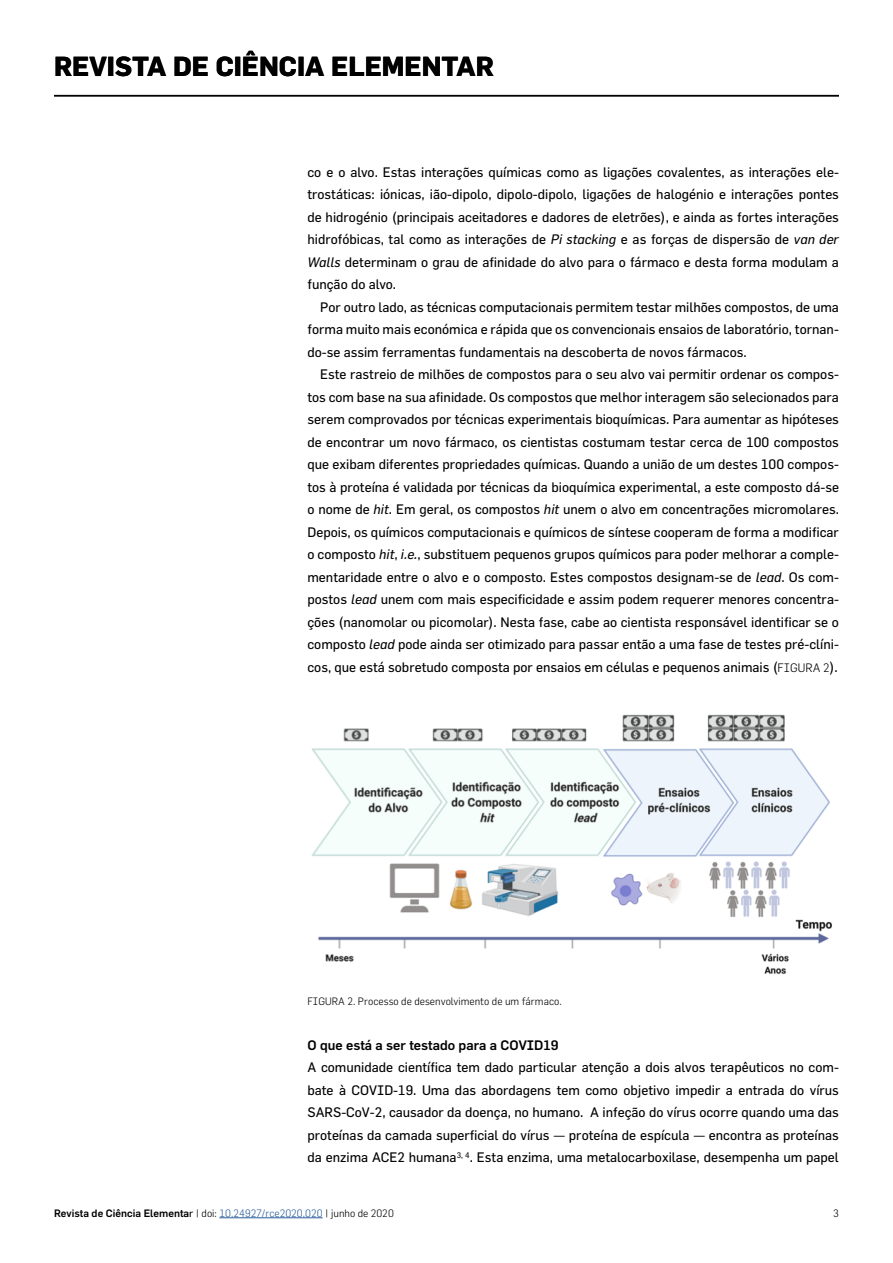
<style>
.page{position:relative;width:893px;height:1263px;background:#fff}
.page>*{position:absolute;margin:0;border:0;box-sizing:border-box;transform-origin:0 0}
.t1{font:700 27px "Flama";color:#000}
.t2{font:13.5px/22.5px "Flama";color:#000;text-align:justify}
.t3{font:500 13.5px "Flama";color:#000}
.t4{font:500 10.5px "Flama";color:#000}
.t5{font:300 10.5px "Flama";color:#000}
.s1{font-style:italic}
.s2{font-weight:300;font-size:12px}
.s3{font-weight:400}
.s4{font-weight:300}
.s5{font-weight:300;color:#275b9b}
</style>
<div class="page">
<hr style="left:54px;top:95px;width:785px;height:1px;background:#000">
<img style="left:311px;top:714px;width:521px;height:261px">
<hr style="left:219px;top:1217px;width:104px;height:1px;background:#275b9b">
<h1 class="t1" style="left:54px;top:50px;width:441px">REVISTA DE CIÊNCIA ELEMENTAR</h1>
<p class="t2" style="left:307px;top:160px;width:533px">co e o alvo. Estas interações químicas como as ligações covalentes, as interações ele&shy;trostáticas: iónicas, ião-dipolo, dipolo-dipolo, ligações de halogénio e interações pontes de hidrogénio (principais aceitadores e dadores de eletrões), e ainda as fortes interações hidrofóbicas, tal como as interações de <span class="s1">Pi stacking</span> e as forças de dispersão de <span class="s1">van der Walls</span> determinam o grau de afinidade do alvo para o fármaco e desta forma modulam a função do alvo.</p>
<p class="t2" style="left:307px;top:295px;width:533px;text-indent:13px">Por outro lado, as técnicas computacionais permitem testar milhões compostos, de uma forma muito mais económica e rápida que os convencionais ensaios de laboratório, tornan&shy;do-se assim ferramentas fundamentais na descoberta de novos fármacos.</p>
<p class="t2" style="left:307px;top:363px;width:533px;text-indent:13px">Este rastreio de milhões de compostos para o seu alvo vai permitir ordenar os compos&shy;tos com base na sua afinidade. Os compostos que melhor interagem são selecionados para serem comprovados por técnicas experimentais bioquímicas. Para aumentar as hipóteses de encontrar um novo fármaco, os cientistas costumam testar cerca de 100 compostos que exibam diferentes propriedades químicas. Quando a união de um destes 100 compos&shy;tos à proteína é validada por técnicas da bioquímica experimental, a este composto dá-se o nome de <span class="s1">hit</span>. Em geral, os compostos <span class="s1">hit</span> unem o alvo em concentrações micromolares.<br>Depois, os químicos computacionais e químicos de síntese cooperam de forma a modificar o composto <span class="s1">hit</span>, <span class="s1">i.e.</span>, substituem pequenos grupos químicos para poder melhorar a comple&shy;mentaridade entre o alvo e o composto. Estes compostos designam-se de <span class="s1">lead</span>. Os com&shy;postos <span class="s1">lead</span> unem com mais especificidade e assim podem requerer menores concentra&shy;ções (nanomolar ou picomolar). Nesta fase, cabe ao cientista responsável identificar se o composto <span class="s1">lead</span> pode ainda ser otimizado para passar então a uma fase de testes pré-clíni&shy;cos, que está sobretudo composta por ensaios em células e pequenos animais (<span class="s2">FIGURA 2</span>).</p>
<p class="t5" style="left:307px;top:995px;width:256px">FIGURA 2. Processo de desenvolvimento de um fármaco.</p>
<p class="t3" style="left:307px;top:1037px;width:253px">O que está a ser testado para a COVID19</p>
<p class="t2" style="left:307px;top:1056px;width:533px">A comunidade científica tem dado particular atenção a dois alvos terapêuticos no com&shy;bate à COVID-19. Uma das abordagens tem como objetivo impedir a entrada do vírus SARS-CoV-2, causador da doença, no humano. A infeção do vírus ocorre quando uma das proteínas da camada superficial do vírus — proteína de espícula — encontra as proteínas da enzima ACE2 humana<sup>3,</sup> <sup>4</sup>. Esta enzima, uma metalocarboxilase, desempenha um papel</p>
<p class="t4" style="left:54px;top:1206px;width:341px">Revista de Ciência Elementa<span class="s3">r</span> <span class="s4">| doi:</span> <span class="s5">10.24927/rce2020.020</span> <span class="s4">| junho de 2020</span></p>
<p class="t5" style="left:833px;top:1207px;width:7px">3</p>
</div>
